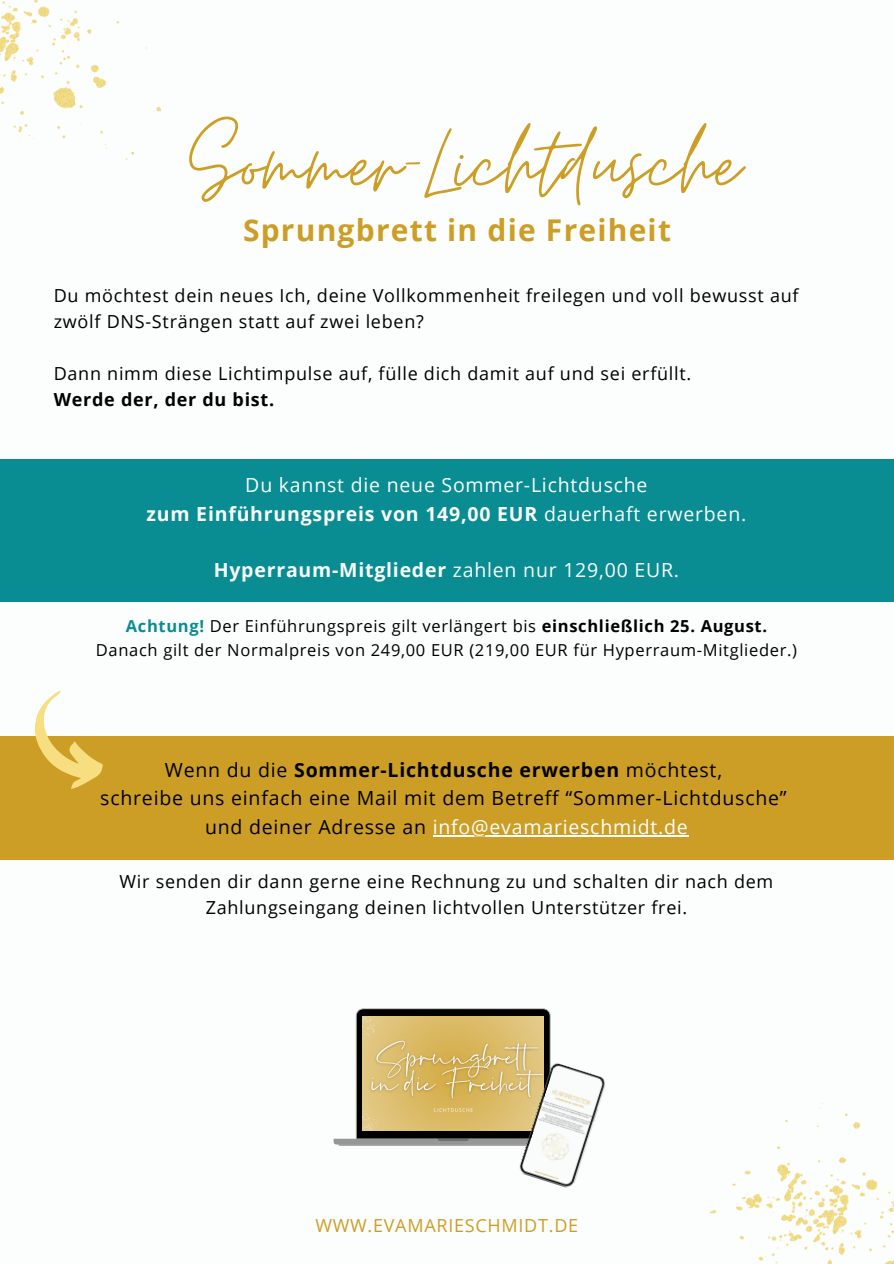
<style>
.page{position:relative;width:894px;height:1264px;background:#fff}
.page>*{position:absolute;margin:0;border:0;box-sizing:border-box;transform-origin:0 0}
.t1{font:105.75px "Moon Time";color:#cd9e25}
.t2{font:700 30px "Open Sans";letter-spacing:.04em;color:#cd9e25}
.t3{font:19.5px/28.2px "Open Sans";letter-spacing:.04em;color:#000;text-align:center}
.t4{font:19.5px/28.2px "Open Sans";letter-spacing:.04em;color:#fcfefd;text-align:center}
.t5{font:700 19.5px "Open Sans";letter-spacing:.04em;color:#fcfefd}
.t6{font:18px/26px "Open Sans";letter-spacing:.04em;color:#000}
.t7{font:18px "Open Sans";letter-spacing:.04em;color:#cd9e25}
.t8{font:16.5px "Open Sans";letter-spacing:.04em;color:#000}
.s1{font-weight:700}
.s2{font-weight:400}
.s3{font-weight:700;color:#098c92}
.s4{color:#fcfefd}
</style>
<div class="page">
<img style="left:710px;top:1103px;width:183px;height:160px">
<img style="left:0;top:0;width:160px;height:160px">
<svg style="left:333px;top:1008px;width:218px;height:137px"></svg>
<img style="left:362px;top:1016px;width:181px;height:114px">
<img style="left:517px;top:1061px;width:89px;height:127px">
<div style="left:0;top:459px;width:893px;height:142px;background:#098c92"></div>
<div style="left:0;top:736px;width:893px;height:123px;background:#cd9e25"></div>
<hr style="left:432px;top:834px;width:256px;height:2px;background:#fcfefd">
<svg style="left:35px;top:691px;width:68px;height:98px"></svg>
<p class="t1" style="left:189px;top:100px;width:552px">Sommer-Lichtdusche</p>
<p class="t2" style="left:243px;top:209px;width:429px">Sprungbrett in die Freiheit</p>
<h4 class="t6" style="left:54px;top:282px;width:746px">Du möchtest dein neues Ich, deine Vollkommenheit freilegen und voll bewusst auf zwölf DNS-Strängen statt auf zwei leben?</h4>
<h4 class="t6" style="left:54px;top:360px;width:639px">Dann nimm diese Lichtimpulse auf, fülle dich damit auf und sei erfüllt.<br><span class="s1">Werde der, der du bist.</span></h4>
<h4 class="t4" style="left:146px;top:470px;width:601px">Du kannst die neue Sommer-Lichtdusche<br><span class="s1">zum Einführungspreis von 149,00 EUR</span> dauerhaft erwerben.</h4>
<p class="t5" style="left:214px;top:556px;width:467px">Hyperraum-Mitglieder <span class="s2">zahlen nur 129,00 EUR.</span></p>
<p class="t8" style="left:126px;top:615px;width:642px"><span class="s3">Achtung!</span> Der Einführungspreis gilt verlängert bis <span class="s1">einschließlich 25. August.</span></p>
<p class="t8" style="left:96px;top:638px;width:702px">Danach gilt der Normalpreis von 249,00 EUR (219,00 EUR für Hyperraum-Mitglieder.)</p>
<h4 class="t3" style="left:100px;top:755px;width:687px">Wenn du die <span class="s1">Sommer-Lichtdusche erwerben</span> möchtest,<br>schreibe uns einfach eine Mail mit dem Betreff “Sommer-Lichtdusche” und deiner Adresse an <span class="s4">info@evamarieschmidt.de</span></h4>
<p class="t6" style="left:119px;top:868px;width:655px;text-align:center">Wir senden dir dann gerne eine Rechnung zu und schalten dir nach dem<br>Zahlungseingang deinen lichtvollen Unterstützer frei.</p>
<p class="t7" style="left:315px;top:1212px;width:264px">WWW.EVAMARIESCHMIDT.DE</p>
</div>
